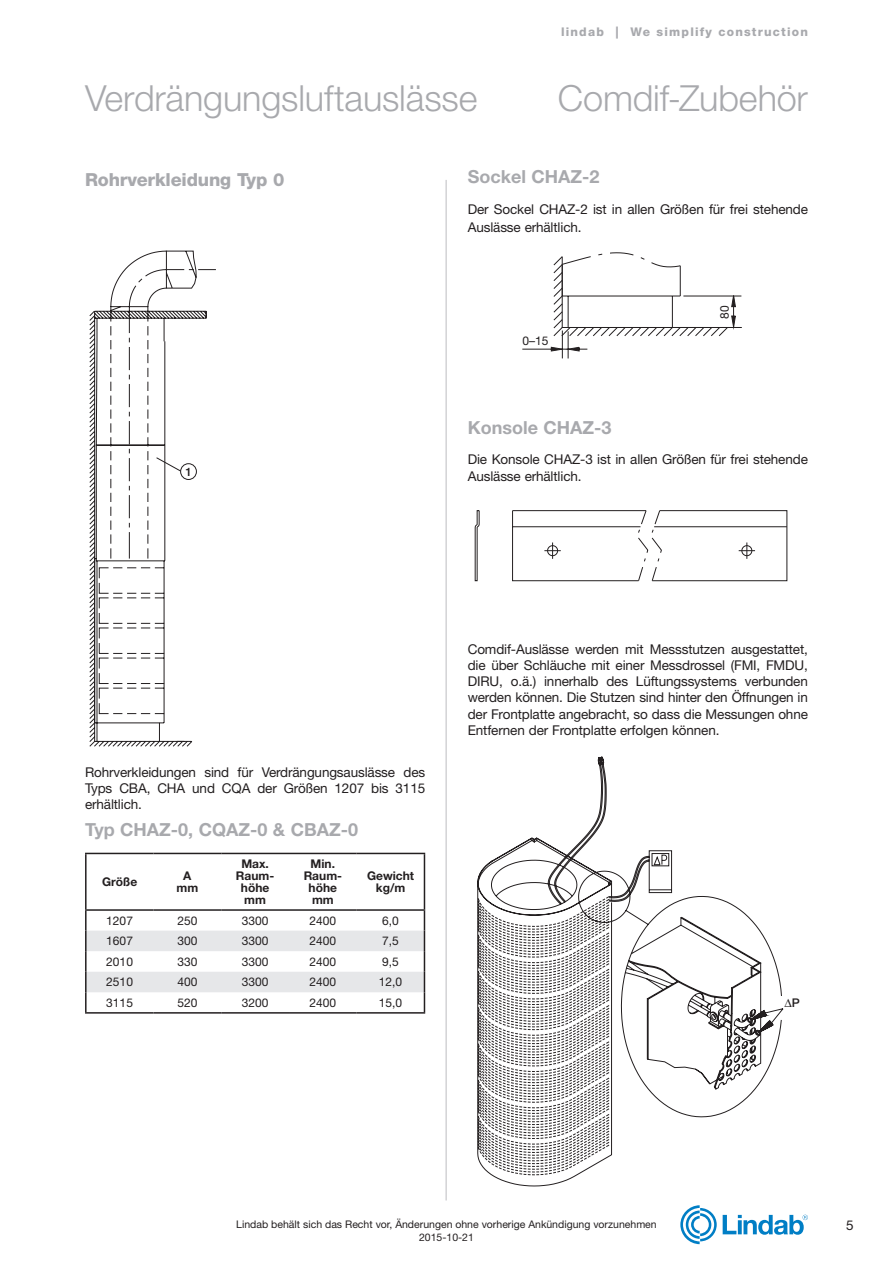
<style>
.page{position:relative;width:893px;height:1263px;background:#fff}
.page>*{position:absolute;margin:0;border:0;box-sizing:border-box;transform-origin:0 0}
.t1{font:300 36px "Helvetica Neue LT Pro";letter-spacing:-.005em;color:#a8a9ad}
.Mellemrubrik{font:700 18px "Helvetica Neue LT Pro";color:#a8a9ad}
.Normal{font:800 18px "Helvetica Neue LT Pro";letter-spacing:-.01em;color:#a8a9ad}
.Normal-2{font:13.5px/16.2px "Helvetica Neue LT Pro";letter-spacing:-.01em;color:#231f20}
.Mellemrubrik-2{font:12px "Helvetica Neue LT Pro";color:#231f20}
.Mellemrubrik-3{font:700 12px/12px "Helvetica Neue LT Pro";color:#231f20;text-align:center}
.t2{font:800 12px "Helvetica Neue LT Pro";letter-spacing:.1em;color:#a8a9ad}
.t3{font:12px "Helvetica Neue";color:#231f20}
.t4{font:500 12px "Helvetica Neue";color:#231f20}
.t5{font:500 11.7px "Helvetica Neue";color:#231f20}
.t6{font:10.5px/12.6px "Helvetica Neue LT Pro";color:#231f20;text-align:center}
</style>
<div class="page">
<svg style="left:723px;top:1215px;width:85px;height:20px"></svg>
<svg style="left:680px;top:1205px;width:37px;height:39px"></svg>
<svg style="left:89px;top:251px;width:127px;height:496px"></svg>
<svg style="left:156px;top:457px;width:25px;height:15px"></svg>
<div style="left:180px;top:463px;width:17px;height:17px;border:1px solid #231f20;border-radius:50%"></div>
<svg style="left:477px;top:756px;width:307px;height:430px"></svg>
<svg style="left:475px;top:510px;width:312px;height:72px"></svg>
<svg style="left:522px;top:252px;width:220px;height:107px"></svg>
<hr style="left:446px;top:180px;width:1px;height:1020px;background:#bcbdc0">
<hr style="left:85px;top:853px;width:69px;height:1px;background:#231f20">
<hr style="left:154px;top:853px;width:67px;height:1px;background:#231f20">
<hr style="left:221px;top:853px;width:68px;height:1px;background:#231f20">
<hr style="left:289px;top:853px;width:68px;height:1px;background:#231f20">
<hr style="left:357px;top:853px;width:68px;height:1px;background:#231f20">
<hr style="left:85px;top:909px;width:69px;height:2px;background:#231f20">
<hr style="left:154px;top:909px;width:67px;height:2px;background:#231f20">
<hr style="left:221px;top:909px;width:68px;height:2px;background:#231f20">
<hr style="left:289px;top:909px;width:68px;height:2px;background:#231f20">
<hr style="left:357px;top:909px;width:68px;height:2px;background:#231f20">
<hr style="left:85px;top:854px;width:2px;height:55px;background:#231f20">
<hr style="left:424px;top:854px;width:1px;height:55px;background:#231f20">
<svg style="left:85px;top:911px;width:340px;height:101px"></svg>
<hr style="left:85px;top:1012px;width:69px;height:2px;background:#231f20">
<hr style="left:154px;top:1012px;width:67px;height:2px;background:#231f20">
<hr style="left:221px;top:1012px;width:68px;height:2px;background:#231f20">
<hr style="left:289px;top:1012px;width:68px;height:2px;background:#231f20">
<hr style="left:357px;top:1012px;width:68px;height:2px;background:#231f20">
<p class="t2" style="left:561px;top:25px;width:248px">lindab | We simplify construction</p>
<h1 class="t1" style="left:85px;top:76px;width:394px">Verdrängungsluftauslässe</h1>
<h1 class="t1" style="left:558px;top:76px;width:252px">Comdif-Zubehör</h1>
<p class="Normal" style="left:85px;top:169px;width:201px">Rohrverkleidung Typ 0</p>
<p class="t5" style="left:185px;top:464px;width:8px">1</p>
<p class="Mellemrubrik" style="left:468px;top:165px;width:133px">Sockel CHAZ-2</p>
<p class="Normal-2" style="left:468px;top:199px;width:342px;line-height:18px">Der Sockel CHAZ-2 ist in allen Größen für frei stehende<br>Auslässe erhältlich.</p>
<p class="t3" style="left:522px;top:333px;width:28px">0–15</p>
<p class="Mellemrubrik" style="left:468px;top:417px;width:145px">Konsole CHAZ-3</p>
<p class="t3" style="left:717px;top:319px;width:15px;rotate:-90deg">80</p>
<p class="Normal-2" style="left:468px;top:451px;width:342px">Die Konsole CHAZ-3 ist in allen Größen für frei stehende<br>Auslässe erhältlich.</p>
<p class="Normal-2" style="left:85px;top:763px;width:342px;text-align:justify">Rohrverkleidungen sind für Verdrängungsauslässe des Typs CBA, CHA und CQA der Größen 1207 bis 3115 erhältlich.</p>
<p class="Mellemrubrik" style="left:85px;top:818px;width:275px">Typ CHAZ-0, CQAZ-0 &amp; CBAZ-0</p>
<p class="Mellemrubrik-3" style="left:102px;top:875px;width:37px">Größe</p>
<p class="Mellemrubrik-3" style="left:183px;top:869px;width:10px">A</p>
<p class="Mellemrubrik-3" style="left:177px;top:881px;width:23px">mm</p>
<p class="Mellemrubrik-3" style="left:236px;top:857px;width:40px">Max.<br>Raum&shy;höhe</p>
<p class="Mellemrubrik-3" style="left:244px;top:893px;width:23px">mm</p>
<p class="Mellemrubrik-3" style="left:311px;top:857px;width:26px">Min.</p>
<p class="Mellemrubrik-3" style="left:304px;top:869px;width:40px">Raum&shy;höhe</p>
<p class="Mellemrubrik-3" style="left:312px;top:893px;width:23px">mm</p>
<p class="Mellemrubrik-3" style="left:367px;top:869px;width:49px">Gewicht</p>
<p class="Mellemrubrik-3" style="left:376px;top:881px;width:31px">kg/m</p>
<p class="Mellemrubrik-2" style="left:106px;top:913px;width:28px">1207</p>
<p class="Mellemrubrik-2" style="left:177px;top:913px;width:22px">250</p>
<p class="Mellemrubrik-2" style="left:242px;top:913px;width:28px">3300</p>
<p class="Mellemrubrik-2" style="left:310px;top:913px;width:28px">2400</p>
<p class="Mellemrubrik-2" style="left:382px;top:913px;width:18px">6,0</p>
<p class="Mellemrubrik-2" style="left:106px;top:933px;width:28px">1607</p>
<p class="Mellemrubrik-2" style="left:177px;top:933px;width:22px">300</p>
<p class="Mellemrubrik-2" style="left:242px;top:933px;width:28px">3300</p>
<p class="Mellemrubrik-2" style="left:310px;top:933px;width:28px">2400</p>
<p class="Mellemrubrik-2" style="left:382px;top:933px;width:18px">7,5</p>
<p class="Mellemrubrik-2" style="left:106px;top:954px;width:28px">2010</p>
<p class="Mellemrubrik-2" style="left:177px;top:954px;width:22px">330</p>
<p class="Mellemrubrik-2" style="left:242px;top:954px;width:28px">3300</p>
<p class="Mellemrubrik-2" style="left:310px;top:954px;width:28px">2400</p>
<p class="Mellemrubrik-2" style="left:382px;top:954px;width:18px">9,5</p>
<p class="Mellemrubrik-2" style="left:106px;top:975px;width:28px">2510</p>
<p class="Mellemrubrik-2" style="left:177px;top:975px;width:22px">400</p>
<p class="Mellemrubrik-2" style="left:242px;top:975px;width:28px">3300</p>
<p class="Mellemrubrik-2" style="left:310px;top:975px;width:28px">2400</p>
<p class="Mellemrubrik-2" style="left:379px;top:975px;width:25px">12,0</p>
<p class="Mellemrubrik-2" style="left:106px;top:995px;width:28px">3115</p>
<p class="Mellemrubrik-2" style="left:177px;top:995px;width:22px">520</p>
<p class="Mellemrubrik-2" style="left:242px;top:995px;width:28px">3200</p>
<p class="Mellemrubrik-2" style="left:310px;top:995px;width:28px">2400</p>
<p class="Mellemrubrik-2" style="left:379px;top:995px;width:25px">15,0</p>
<p class="Normal-2" style="left:468px;top:640px;width:342px;text-align:justify">Comdif-Auslässe werden mit Messstutzen ausgestattet, die über Schläuche mit einer Messdrossel (FMI, FMDU, DIRU, o.ä.) innerhalb des Lüftungssystems verbunden werden können. Die Stutzen sind hinter den Öffnungen in der Frontplatte angebracht, so dass die Messungen ohne Entfernen der Frontplatte erfolgen können.</p>
<p class="t4" style="left:785px;top:995px;width:17px">∆P</p>
<p class="t6" style="left:236px;top:1218px;width:422px">Lindab behält sich das Recht vor, Änderungen ohne vorherige Ankündigung vorzunehmen<br>2015-10-21</p>
<p class="Normal-2" style="left:846px;top:1217px;width:9px">5</p>
</div>
